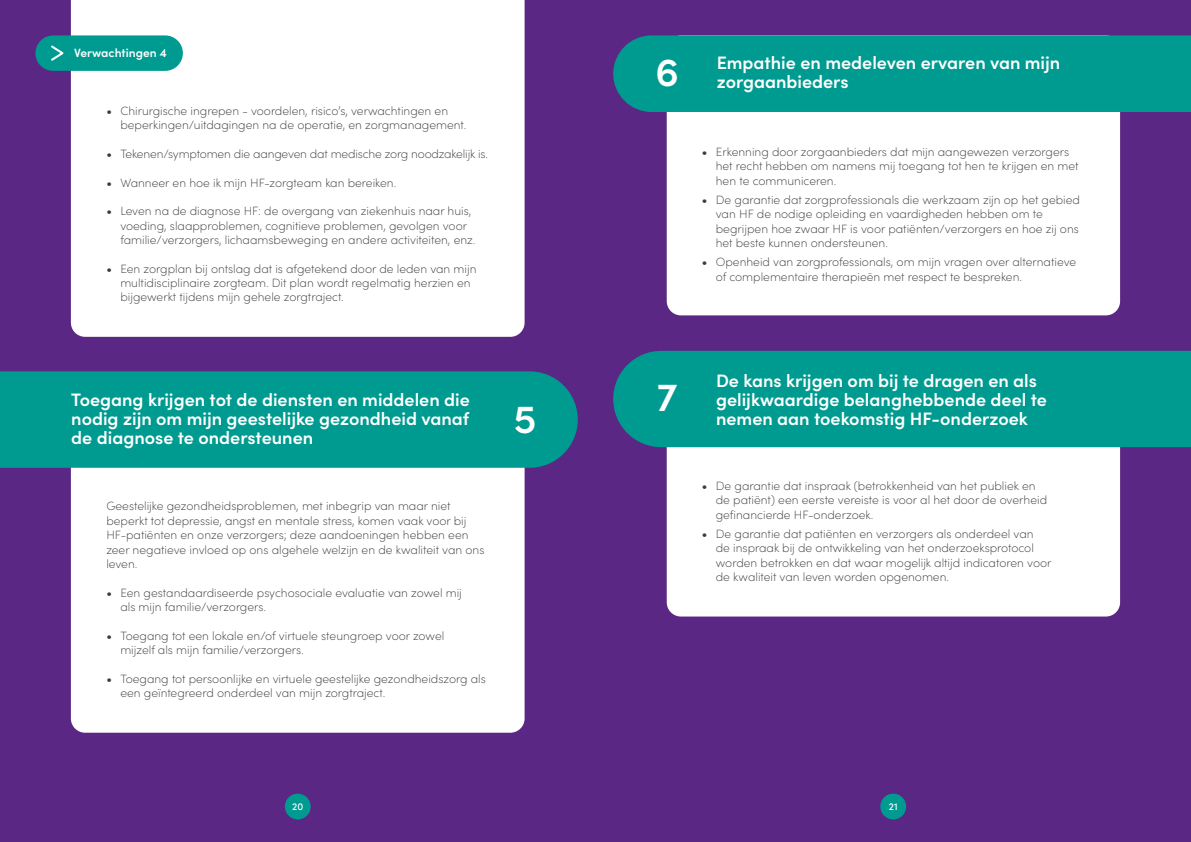
<style>
.page{position:relative;width:1191px;height:842px;background:#5a2784}
.page>*{position:absolute;margin:0;border:0;box-sizing:border-box;transform-origin:0 0}
.t1{font:600 39.9px "Sofia Pro";color:#fff}
.t2{font:600 18px/19px "Sofia Pro";color:#fff}
.t3{font:200 12px/14.4px "Sofia Pro";color:#383b36}
.t4{font:600 12px "Sofia Pro";color:#fff}
.t5{font:500 10px "Sofia Pro";color:#fff}
.s1{font-weight:600}
</style>
<div class="page">
<div style="left:666px;top:35px;width:454px;height:280px;background:#fff;border-radius:14px"></div>
<div style="left:666px;top:388px;width:454px;height:228px;background:#fff;border-radius:14px"></div>
<div style="left:71px;top:0;width:453px;height:337px;background:#fff"></div>
<div style="left:71px;top:451px;width:453px;height:282px;background:#fff;border-radius:14px"></div>
<div style="left:0;top:371px;width:578px;height:97px;background:#009b90"></div>
<div style="left:35px;top:35px;width:148px;height:36px;background:#009b90;border-radius:18px"></div>
<div style="left:613px;top:35px;width:578px;height:77px;background:#009b90"></div>
<div style="left:613px;top:351px;width:578px;height:96px;background:#009b90"></div>
<svg style="left:51px;top:45px;width:13px;height:16px"></svg>
<div style="left:285px;top:794px;width:26px;height:25px;background:#009b90;border-radius:50%"></div>
<div style="left:880px;top:794px;width:26px;height:25px;background:#009b90;border-radius:50%"></div>
<p class="t4" style="left:74px;top:43px;width:94px">Verwachtingen 4</p>
<p class="t3" style="left:120px;top:103px;width:347px;text-indent:-14px"><span class="s1">•</span> Chirurgische ingrepen - voordelen, risico’s, verwachtingen en beperkingen/uitdagingen na de operatie, en zorgmanagement.</p>
<p class="t3" style="left:106px;top:146px;width:383px"><span class="s1">•</span> Tekenen/symptomen die aangeven dat medische zorg noodzakelijk is.</p>
<p class="t3" style="left:106px;top:174px;width:291px"><span class="s1">•</span> Wanneer en hoe ik mijn HF-zorgteam kan bereiken.</p>
<p class="t3" style="left:120px;top:203px;width:357px;text-indent:-14px"><span class="s1">•</span> Leven na de diagnose HF: de overgang van ziekenhuis naar huis, voeding, slaapproblemen, cognitieve problemen, gevolgen voor familie/verzorgers, lichaamsbeweging en andere activiteiten, enz.</p>
<p class="t3" style="left:120px;top:260px;width:358px;text-indent:-14px"><span class="s1">•</span> Een zorgplan bij ontslag dat is afgetekend door de leden van mijn multidisciplinaire zorgteam. Dit plan wordt regelmatig herzien en bijgewerkt tijdens mijn gehele zorgtraject.</p>
<h2 class="t2" style="left:71px;top:389px;width:400px;text-align:justify">Toegang krijgen tot de diensten en middelen die nodig zijn om mijn geestelijke gezondheid vanaf de diagnose te ondersteunen</h2>
<p class="t3" style="left:106px;top:498px;width:379px">Geestelijke gezondheidsproblemen, met inbegrip van maar niet beperkt tot depressie, angst en mentale stress, komen vaak voor bij HF-patiënten en onze verzorgers; deze aandoeningen hebben een zeer negatieve invloed op ons algehele welzijn en de kwaliteit van ons leven.</p>
<p class="t3" style="left:120px;top:585px;width:343px;text-indent:-14px"><span class="s1">•</span> Een gestandaardiseerde psychosociale evaluatie van zowel mij als mijn familie/verzorgers.</p>
<p class="t3" style="left:120px;top:628px;width:325px;text-indent:-14px"><span class="s1">•</span> Toegang tot een lokale en/of virtuele steungroep voor zowel mijzelf als mijn familie/verzorgers.</p>
<p class="t3" style="left:120px;top:671px;width:367px;text-indent:-14px"><span class="s1">•</span> Toegang tot persoonlijke en virtuele geestelijke gezondheidszorg als een geïntegreerd onderdeel van mijn zorgtraject.</p>
<h1 class="t1" style="left:514px;top:389px;width:24px">5</h1>
<h1 class="t1" style="left:655px;top:42px;width:25px">6</h1>
<h2 class="t2" style="left:716px;top:51px;width:345px">Empathie en medeleven ervaren van mijn zorgaanbieders</h2>
<p class="t3" style="left:716px;top:144px;width:364px;text-indent:-14px"><span class="s1">•</span> Erkenning door zorgaanbieders dat mijn aangewezen verzorgers het recht hebben om namens mij toegang tot hen te krijgen en met hen te communiceren.</p>
<p class="t3" style="left:716px;top:192px;width:366px;text-indent:-14px"><span class="s1">•</span> De garantie dat zorgprofessionals die werkzaam zijn op het gebied van HF de nodige opleiding en vaardigheden hebben om te begrijpen hoe zwaar HF is voor patiënten/verzorgers en hoe zij ons het beste kunnen ondersteunen.</p>
<p class="t3" style="left:716px;top:254px;width:362px;text-indent:-14px"><span class="s1">•</span> Openheid van zorgprofessionals, om mijn vragen over alternatieve of complementaire therapieën met respect te bespreken.</p>
<h1 class="t1" style="left:657px;top:367px;width:22px">7</h1>
<h2 class="t2" style="left:716px;top:369px;width:332px">De kans krijgen om bij te dragen en als gelijkwaardige belanghebbende deel te nemen aan toekomstig HF-onderzoek</h2>
<p class="t3" style="left:716px;top:478px;width:333px;text-indent:-14px"><span class="s1">•</span> De garantie dat inspraak (betrokkenheid van het publiek en de patiënt) een eerste vereiste is voor al het door de overheid gefinancierde HF-onderzoek.</p>
<p class="t3" style="left:716px;top:526px;width:337px;text-indent:-14px"><span class="s1">•</span> De garantie dat patiënten en verzorgers als onderdeel van<br>de inspraak bij de ontwikkeling van het onderzoeksprotocol worden betrokken en dat waar mogelijk altijd indicatoren voor de kwaliteit van leven worden opgenomen.</p>
<p class="t5" style="left:292px;top:799px;width:13px">20</p>
<p class="t5" style="left:889px;top:799px;width:10px">21</p>
</div>
